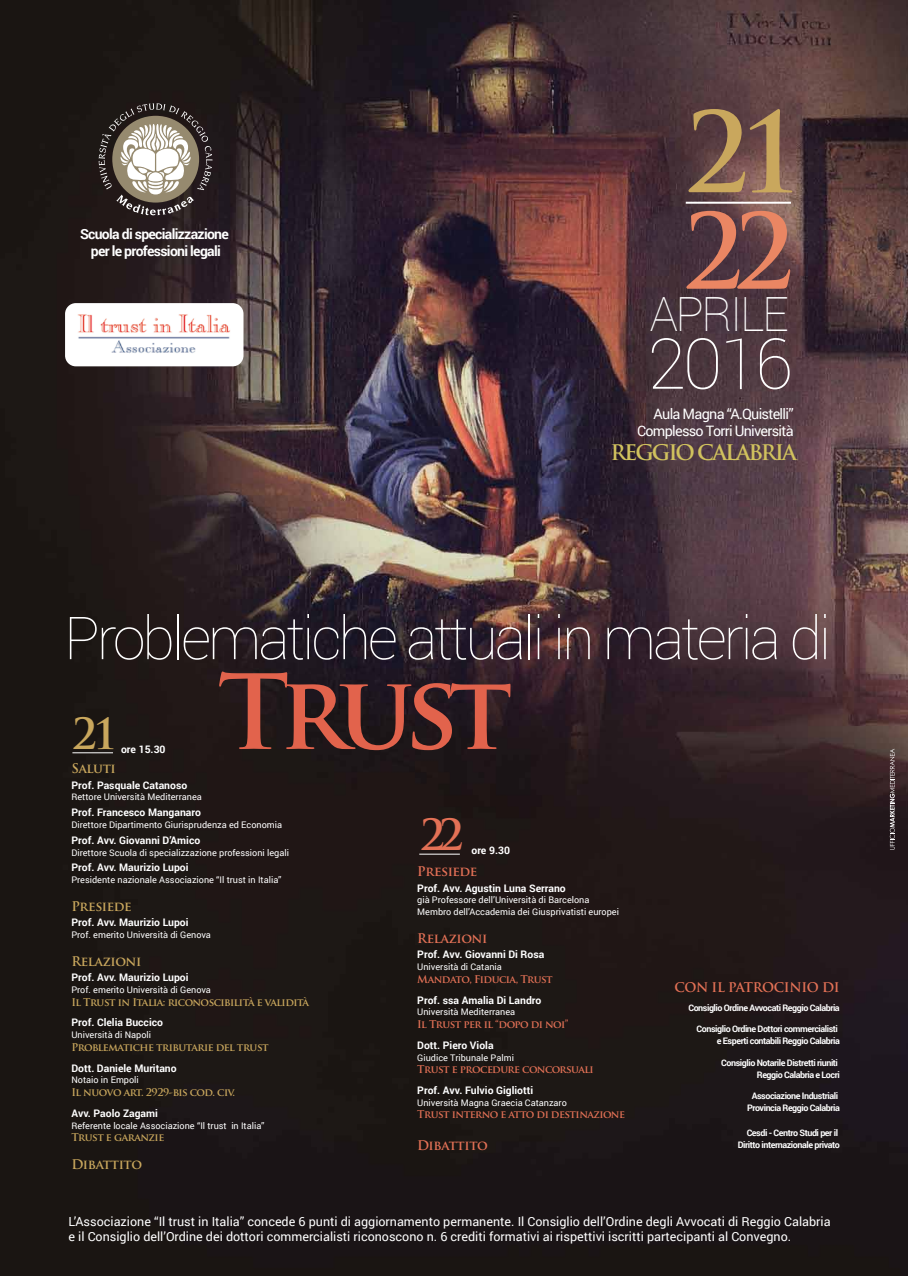
<style>
.page{position:relative;width:908px;height:1276px;background:#fff}
.page>*{position:absolute;margin:0;border:0;box-sizing:border-box;transform-origin:0 0}
.t1{font:700 108.4px "Trajan Pro";color:#c9a75d}
.t2{font:700 101.5px "Trajan Pro";color:#ea8663}
.t3{font:700 100.6px "Trajan Pro";letter-spacing:-.1em;color:#e2634c}
.t4{font:100 70.2px "Roboto";color:#fff}
.t5{font:100 59.3px "Roboto";letter-spacing:-.05em;color:#fff}
.t6{font:100 47.2px "Roboto";letter-spacing:-.05em;color:#fff}
.t7{font:700 41.8px "Trajan Pro";color:#c9a75d}
.t8{font:700 41.8px "Trajan Pro";color:#e37156}
.t9{font:700 21px "Trajan Pro";letter-spacing:-.1em;color:#d1c25e}
.t10{font:14.4px/17.6px "Roboto";letter-spacing:-.05em;color:#fff;text-align:right}
.t11{font:700 14px/16.8px "Roboto";letter-spacing:-.05em;color:#fff;text-align:center}
.t12{font:700 13px "Trajan Pro";letter-spacing:-.025em;color:#e37156}
.t13{font:700 13px "Trajan Pro";letter-spacing:-.025em;color:#c9a75d}
.t14{font:12.5px/15.1px "Roboto";color:#fff}
.t15{font:700 10.4px "Roboto";color:#fff}
.t16{font:700 10.4px "Trajan Pro";letter-spacing:-.05em;color:#c9a75d}
.t17{font:700 10.4px "Trajan Pro";letter-spacing:-.05em;color:#e37156}
.t18{font:9.1px/11.8px "Roboto";color:#fff}
.t19{font:700 8.9px/12.3px "Roboto";letter-spacing:-.05em;color:#fff;text-align:right}
</style>
<div class="page">
<img style="left:0;top:0;width:907px;height:1276px">
<svg style="left:99px;top:103px;width:113px;height:112px"></svg>
<div style="left:65px;top:303px;width:178px;height:63px;background:#fff;border-radius:11px"></div>
<img style="left:78px;top:314px;width:152px;height:39px">
<hr style="left:685px;top:202px;width:105px;height:2px;background:#fff">
<svg style="left:889px;top:749px;width:5px;height:100px"></svg>
<hr style="left:72px;top:752px;width:41px;height:1px;background:#fff">
<hr style="left:419px;top:853px;width:40px;height:1px;background:#fff">
<h3 class="t11" style="left:80px;top:225px;width:150px">Scuola di specializzazione per le professioni legali</h3>
<h1 class="t1" style="left:684px;top:85px;width:121px">21</h1>
<h2 class="t2" style="left:682px;top:189px;width:113px">22</h2>
<h3 class="t6" style="left:649px;top:281px;width:141px">APRILE</h3>
<h3 class="t4" style="left:647px;top:315px;width:146px">2016</h3>
<h3 class="t10" style="left:636px;top:404px;width:158px">Aula Magna “A.Quistelli”<br>Complesso Torri Università</h3>
<h3 class="t9" style="left:610px;top:439px;width:188px">REGGIO CALABRIA</h3>
<h3 class="t5" style="left:64px;top:597px;width:768px">Problematiche attuali in materia di</h3>
<h3 class="t3" style="left:218px;top:649px;width:296px">Trust</h3>
<h3 class="t7" style="left:72px;top:707px;width:48px">21</h3>
<h3 class="t13" style="left:71px;top:760px;width:46px">Saluti</h3>
<p class="t15" style="left:71px;top:777px;width:117px">Prof. Pasquale Catanoso</p>
<p class="t18" style="left:71px;top:791px;width:132px">Rettore Università Mediterranea</p>
<p class="t15" style="left:71px;top:805px;width:131px">Prof. Francesco Manganaro</p>
<p class="t18" style="left:71px;top:818px;width:212px">Direttore Dipartimento Giurisprudenza ed Economia</p>
<p class="t15" style="left:71px;top:832px;width:130px">Prof. Avv. Giovanni D’Amico</p>
<p class="t18" style="left:71px;top:846px;width:219px">Direttore Scuola di specializzazione professioni legali</p>
<p class="t15" style="left:71px;top:860px;width:119px">Prof. Avv. Maurizio Lupoi</p>
<p class="t18" style="left:71px;top:873px;width:211px">Presidente nazionale Associazione “Il trust in Italia”</p>
<h3 class="t13" style="left:71px;top:897px;width:62px">Presiede</h3>
<p class="t15" style="left:71px;top:915px;width:119px">Prof. Avv. Maurizio Lupoi</p>
<p class="t18" style="left:71px;top:928px;width:141px">Prof. emerito Università di Genova</p>
<h3 class="t13" style="left:71px;top:952px;width:71px">Relazioni</h3>
<p class="t15" style="left:71px;top:970px;width:119px">Prof. Avv. Maurizio Lupoi</p>
<p class="t18" style="left:71px;top:983px;width:141px">Prof. emerito Università di Genova</p>
<p class="t16" style="left:71px;top:995px;width:239px">Il Trust in Italia: riconoscibilità e validità</p>
<p class="t15" style="left:71px;top:1015px;width:93px">Prof. Clelia Buccico</p>
<p class="t18" style="left:71px;top:1028px;width:81px">Università di Napoli</p>
<p class="t16" style="left:71px;top:1040px;width:199px">Problematiche tributarie del trust</p>
<p class="t15" style="left:71px;top:1060px;width:107px">Dott. Daniele Muritano</p>
<p class="t18" style="left:71px;top:1074px;width:69px">Notaio in Empoli</p>
<p class="t16" style="left:71px;top:1085px;width:165px">Il nuovo art. 2929-bis cod. civ.</p>
<p class="t15" style="left:71px;top:1105px;width:88px">Avv. Paolo Zagami</p>
<p class="t18" style="left:71px;top:1119px;width:195px">Referente locale Associazione “Il trust in Italia”</p>
<p class="t16" style="left:71px;top:1131px;width:94px">Trust e garanzie</p>
<h3 class="t13" style="left:71px;top:1155px;width:72px">Dibattito</h3>
<p class="t15" style="left:121px;top:742px;width:46px">ore 15.30</p>
<h3 class="t8" style="left:419px;top:809px;width:45px">22</h3>
<p class="t15" style="left:471px;top:843px;width:40px">ore 9.30</p>
<h3 class="t12" style="left:417px;top:863px;width:62px">Presiede</h3>
<p class="t15" style="left:417px;top:880px;width:150px">Prof. Avv. Agustin Luna Serrano</p>
<p class="t18" style="left:417px;top:894px;width:203px">già Professore dell’Università di Barcelona<br>Membro dell’Accademia dei Giusprivatisti europei</p>
<h3 class="t12" style="left:417px;top:930px;width:71px">Relazioni</h3>
<p class="t15" style="left:417px;top:947px;width:128px">Prof. Avv. Giovanni Di Rosa</p>
<p class="t18" style="left:417px;top:960px;width:86px">Università di Catania</p>
<p class="t17" style="left:417px;top:972px;width:137px">Mandato, Fiducia, Trust</p>
<p class="t15" style="left:417px;top:992px;width:125px">Prof. ssa Amalia Di Landro</p>
<p class="t18" style="left:417px;top:1006px;width:99px">Università Mediterranea</p>
<p class="t17" style="left:417px;top:1017px;width:153px">Il Trust per il “dopo di noi”</p>
<p class="t15" style="left:417px;top:1037px;width:78px">Dott. Piero Viola</p>
<p class="t18" style="left:417px;top:1051px;width:98px">Giudice Tribunale Palmi</p>
<p class="t17" style="left:417px;top:1063px;width:178px">Trust e procedure concorsuali</p>
<p class="t15" style="left:417px;top:1083px;width:117px">Prof. Avv. Fulvio Gigliotti</p>
<p class="t18" style="left:417px;top:1096px;width:151px">Università Magna Graecia Catanzaro</p>
<p class="t17" style="left:417px;top:1108px;width:209px">Trust interno e atto di destinazione</p>
<h3 class="t12" style="left:417px;top:1136px;width:72px">Dibattito</h3>
<h3 class="t12" style="left:674px;top:979px;width:167px">CON IL PATROCINIO DI</h3>
<p class="t19" style="left:688px;top:1001px;width:153px">Consiglio Ordine Avvocati Reggio Calabria</p>
<p class="t19" style="left:696px;top:1022px;width:145px">Consiglio Ordine Dottori commercialisti e Esperti contabili Reggio Calabria</p>
<p class="t19" style="left:721px;top:1056px;width:120px">Consiglio Notarile Distretti riuniti<br>Reggio Calabria e Locri</p>
<p class="t19" style="left:746px;top:1089px;width:94px;text-align:center">Associazione Industriali<br>Provincia Reggio Calabria</p>
<p class="t19" style="left:737px;top:1126px;width:103px">Cesdi - Centro Studi per il<br>Diritto internazionale privato</p>
<p class="t14" style="left:68px;top:1213px;width:763px">L’Associazione “Il trust in Italia” concede 6 punti di aggiornamento permanente. Il Consiglio dell’Ordine degli Avvocati di Reggio Calabria e il Consiglio dell’Ordine dei dottori commercialisti riconoscono n. 6 crediti formativi ai rispettivi iscritti partecipanti al Convegno.</p>
</div>
